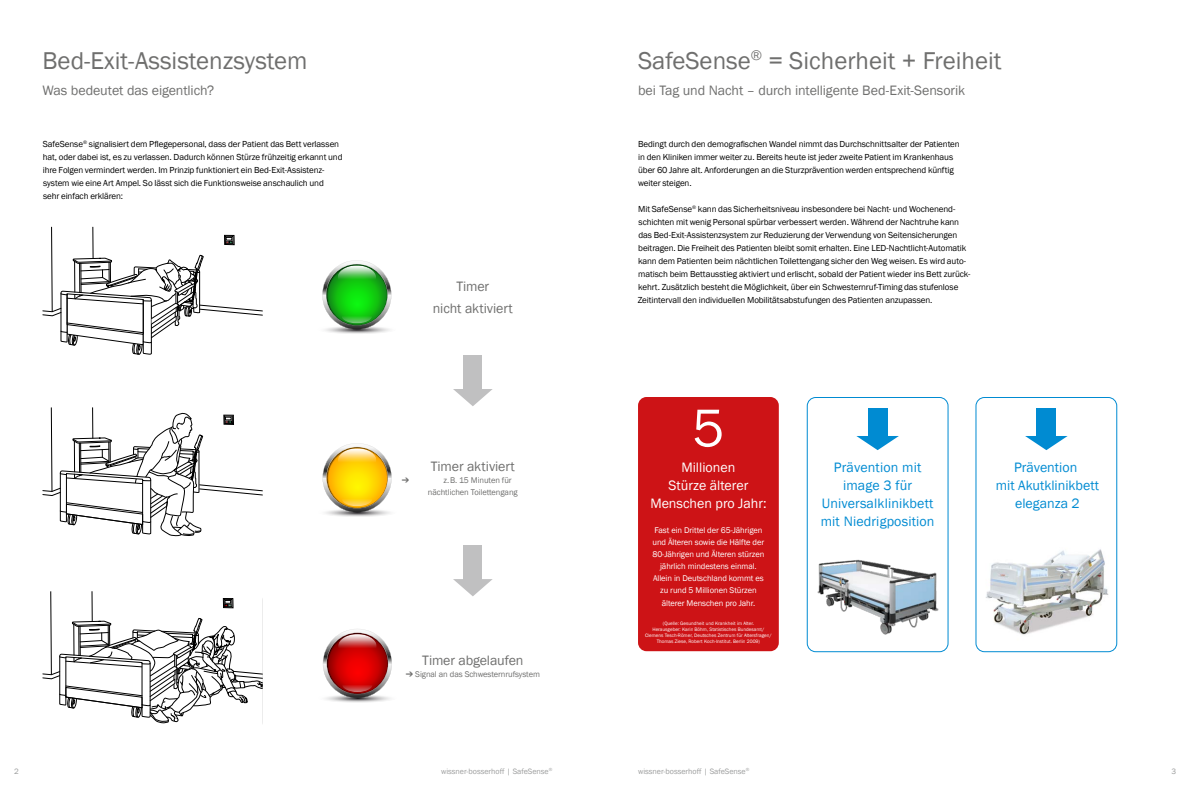
<style>
.page{position:relative;width:1191px;height:794px;background:#fff}
.page>*{position:absolute;margin:0;border:0;box-sizing:border-box;transform-origin:0 0}
.t1{font:55px "Franklin Gothic";color:#fff}
.t2{font:25px "Franklin Gothic";color:#6f6f6e}
.t3{font:14px/22px "Franklin Gothic";letter-spacing:-.01em;color:#6f6f6e;text-align:center}
.t4{font:14px/18px "Franklin Gothic";letter-spacing:.01em;color:#008bd2;text-align:center}
.t5{font:14px/18px "Franklin Gothic";color:#fff;text-align:center}
.t6{font:9px/13px "Franklin Gothic";letter-spacing:-.01em;color:#000}
.t7{font:8.5px/12px "Franklin Gothic";letter-spacing:-.01em;color:#fff;text-align:center}
.t8{font:8.5px/12px "Franklin Gothic";letter-spacing:-.01em;color:#6f6f6e}
.t9{font:8px "Franklin Gothic";color:#9c9d9d}
.t10{font:5px/6px "Franklin Gothic";color:#fff;text-align:center}
</style>
<div class="page">
<div style="left:638px;top:397px;width:141px;height:254px;background:#cd1316;border-radius:9px"></div>
<svg style="left:43px;top:227px;width:220px;height:128px"></svg>
<svg style="left:43px;top:407px;width:220px;height:129px"></svg>
<svg style="left:43px;top:591px;width:220px;height:132px"></svg>
<div style="left:806px;top:397px;width:142px;height:255px;border:1px solid #008bd2;border-radius:9px"></div>
<svg style="left:856px;top:436px;width:43px;height:14px"></svg>
<div style="left:867px;top:408px;width:20px;height:30px;background:#008bd2"></div>
<svg style="left:453px;top:389px;width:40px;height:17px"></svg>
<div style="left:463px;top:355px;width:19px;height:36px;background:#c0c0c1"></div>
<svg style="left:453px;top:579px;width:40px;height:17px"></svg>
<div style="left:463px;top:545px;width:19px;height:36px;background:#c0c0c1"></div>
<svg style="left:322px;top:260px;width:70px;height:74px"></svg>
<svg style="left:341px;top:308px;width:31px;height:15px"></svg>
<svg style="left:337px;top:265px;width:39px;height:25px"></svg>
<svg style="left:322px;top:443px;width:70px;height:74px"></svg>
<svg style="left:342px;top:491px;width:30px;height:15px"></svg>
<svg style="left:338px;top:448px;width:38px;height:25px"></svg>
<svg style="left:323px;top:629px;width:69px;height:73px"></svg>
<svg style="left:342px;top:677px;width:31px;height:15px"></svg>
<svg style="left:338px;top:634px;width:39px;height:24px"></svg>
<div style="left:975px;top:397px;width:142px;height:255px;border:1px solid #008bd2;border-radius:9px"></div>
<svg style="left:1025px;top:436px;width:42px;height:14px"></svg>
<div style="left:1036px;top:408px;width:20px;height:30px;background:#008bd2"></div>
<img style="left:986px;top:549px;width:123px;height:86px">
<img style="left:817px;top:559px;width:122px;height:76px">
<h2 class="t2" style="left:43px;top:45px;width:266px">Bed-Exit-Assistenzsystem</h2>
<h3 class="t3" style="left:43px;top:79px;width:173px">Was bedeutet das eigentlich?</h3>
<p class="t6" style="left:43px;top:137px;width:301px">SafeSense<sup>®</sup> signalisiert dem Pflegepersonal, dass der Patient das Bett verlassen hat, oder dabei ist, es zu verlassen. Dadurch können Stürze frühzeitig erkannt und ihre Folgen vermindert werden. Im Prinzip funktioniert ein Bed-Exit-Assistenz&shy;system wie eine Art Ampel. So lässt sich die Funktionsweise anschaulich und<br>sehr einfach erklären:</p>
<h3 class="t3" style="left:433px;top:276px;width:81px">Timer<br>nicht aktiviert</h3>
<h3 class="t3" style="left:431px;top:456px;width:85px">Timer aktiviert</h3>
<p class="t8" style="left:428px;top:475px;width:91px;text-indent:16px">z.B. 15 Minuten für nächtlichen Toilettengang</p>
<h3 class="t3" style="left:422px;top:649px;width:103px">Timer abgelaufen</h3>
<p class="t8" style="left:406px;top:668px;width:136px">➔ Signal an das Schwesternrufsystem</p>
<h2 class="t2" style="left:638px;top:45px;width:365px">SafeSense<sup>®</sup> = Sicherheit + Freiheit</h2>
<h3 class="t3" style="left:638px;top:79px;width:329px">bei Tag und Nacht – durch intelligente Bed-Exit-Sensorik</h3>
<p class="t6" style="left:638px;top:137px;width:323px">Bedingt durch den demografischen Wandel nimmt das Durchschnittsalter der Patienten in den Kliniken immer weiter zu. Bereits heute ist jeder zweite Patient im Krankenhaus über 60 Jahre alt. Anforderungen an die Sturzprävention werden entsprechend künftig weiter steigen.</p>
<p class="t6" style="left:637px;top:202px;width:334px">Mit SafeSense<sup>®</sup> kann das Sicherheitsniveau insbesondere bei Nacht- und Wochenend&shy;schichten mit wenig Personal spürbar verbessert werden. Während der Nachtruhe kann das Bed-Exit-Assistenzsystem zur Reduzierung der Verwendung von Seitensicherungen beitragen. Die Freiheit des Patienten bleibt somit erhalten. Eine LED-Nachtlicht-Automatik kann dem Patienten beim nächtlichen Toilettengang sicher den Weg weisen. Es wird auto&shy;matisch beim Bettausstieg aktiviert und erlischt, sobald der Patient wieder ins Bett zurück&shy;kehrt. Zusätzlich besteht die Möglichkeit, über ein Schwesternruf-Timing das stufenlose Zeitintervall den individuellen Mobilitätsabstufungen des Patienten anzupassen.</p>
<h1 class="t1" style="left:692px;top:394px;width:34px">5</h1>
<h3 class="t5" style="left:650px;top:458px;width:118px">Millionen<br>Stürze älterer<br>Menschen pro Jahr:</h3>
<p class="t7" style="left:652px;top:524px;width:113px">Fast ein Drittel der 65-Jährigen und Älteren sowie die Hälfte der<br>80-Jährigen und Älteren stürzen jährlich mindestens einmal.<br>Allein in Deutschland kommt es zu rund 5 Millionen Stürzen</p>
<p class="t7" style="left:661px;top:597px;width:95px">älterer Menschen pro Jahr.</p>
<p class="t10" style="left:645px;top:620px;width:128px">(Quelle: Gesundheit und Krankheit im Alter.<br>Herausgeber: Karin Böhm, Statistisches Bundesamt/ Clemens Tesch-Römer, Deutsches Zentrum für Altersfragen/ Thomas Ziese, Robert Koch-Institut. Berlin 2009)</p>
<h3 class="t4" style="left:820px;top:458px;width:115px">Prävention mit image 3 für<br>Universalklinikbett mit Niedrigposition</h3>
<h3 class="t4" style="left:995px;top:458px;width:105px">Prävention<br>mit Akutklinikbett eleganza 2</h3>
<p class="t9" style="left:14px;top:766px;width:6px">2</p>
<p class="t9" style="left:441px;top:766px;width:113px">wissner-bosserhoff | SafeSense<sup>®</sup></p>
<p class="t9" style="left:638px;top:766px;width:113px">wissner-bosserhoff | SafeSense<sup>®</sup></p>
<p class="t9" style="left:1171px;top:766px;width:6px">3</p>
</div>
